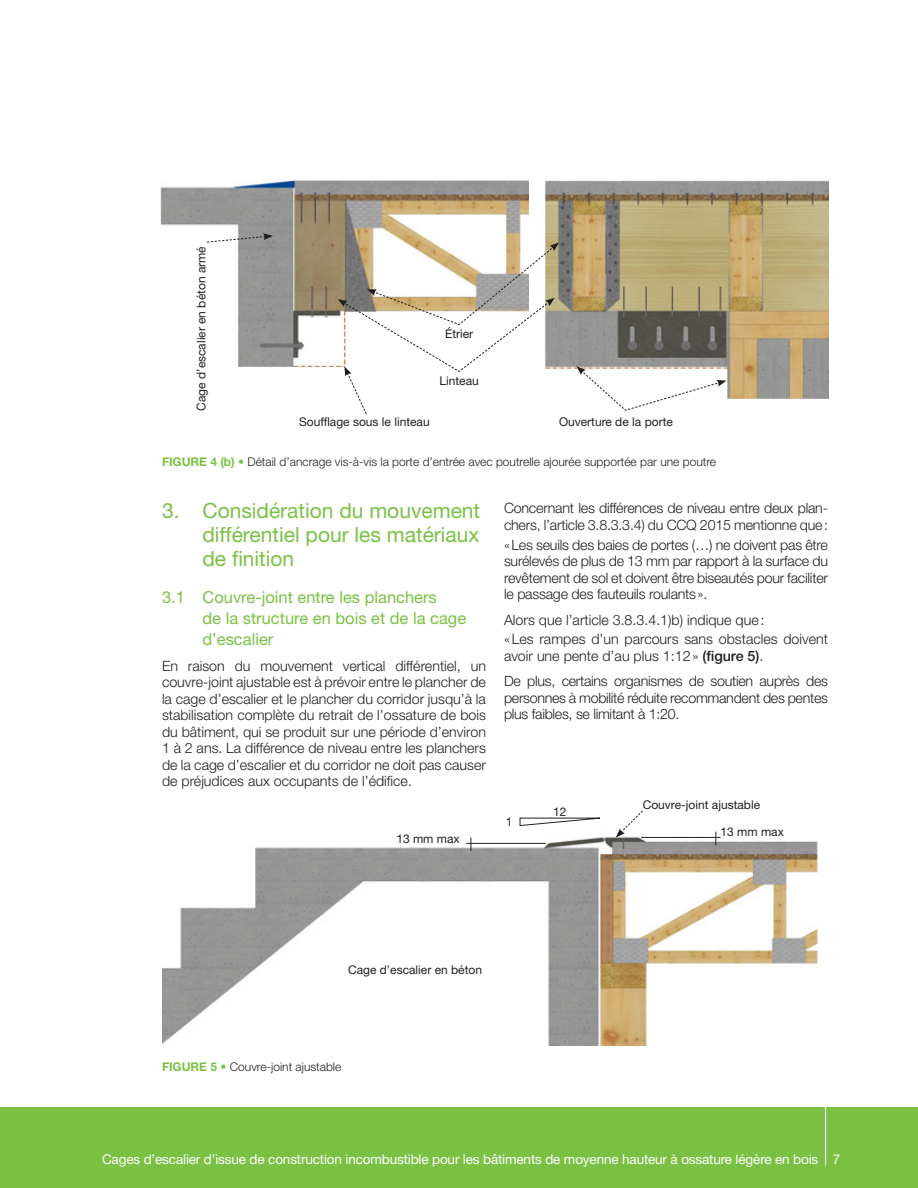
<style>
.page{position:relative;width:918px;height:1188px;background:#fff}
.page>*{position:absolute;margin:0;border:0;box-sizing:border-box;transform-origin:0 0}
.t1{font:21px/24px "Helvetica Neue LT Std";color:#7ac143;text-align:justify}
.t2{font:16.5px/21px "Helvetica Neue LT Std";color:#7ac143}
.t3{font:300 14.25px/16.5px "Helvetica Neue LT Std";letter-spacing:-.015em;color:#231f20}
.t4{font:13.5px "Helvetica Neue LT Std";letter-spacing:-.01em;color:#fff}
.t5{font:12px "Helvetica Neue LT Std";color:#231f20}
.t6{font:300 12px "Helvetica Neue LT Std";color:#231f20}
.s1{font-weight:700;color:#7ac143}
.s2{color:#7ac143}
.s3{font-weight:500}
</style>
<div class="page">
<div style="left:0;top:1107px;width:918px;height:81px;background:#7ac143"></div>
<hr style="left:825px;top:1093px;width:1px;height:73px;background:#fff">
<img style="left:160px;top:180px;width:369px;height:186px">
<img style="left:545px;top:180px;width:283px;height:218px">
<svg style="left:338px;top:242px;width:221px;height:172px"></svg>
<svg style="left:206px;top:233px;width:67px;height:10px"></svg>
<svg style="left:576px;top:366px;width:150px;height:45px"></svg>
<img style="left:163px;top:831px;width:655px;height:214px">
<svg style="left:471px;top:838px;width:1px;height:13px"></svg>
<hr style="left:466px;top:843px;width:80px;height:1px;background:#231f20">
<svg style="left:715px;top:832px;width:1px;height:13px"></svg>
<hr style="left:641px;top:837px;width:80px;height:1px;background:#231f20">
<svg style="left:519px;top:810px;width:125px;height:28px"></svg>
<p class="t5" style="left:194px;top:411px;width:166px;rotate:-90deg">Cage d’escalier en béton armé</p>
<p class="t5" style="left:445px;top:327px;width:30px">Étrier</p>
<p class="t5" style="left:439px;top:373px;width:41px">Linteau</p>
<p class="t5" style="left:299px;top:415px;width:132px">Soufflage sous le linteau</p>
<p class="t5" style="left:559px;top:415px;width:115px">Ouverture de la porte</p>
<p class="t6" style="left:162px;top:454px;width:556px"><span class="s1">FIGURE 4 (b)</span> <span class="s2">•</span> Détail d’ancrage vis-à-vis la porte d’entrée avec poutrelle ajourée supportée par une poutre</p>
<h1 class="t1" style="left:203px;top:499px;width:279px;text-indent:-41px">3. Considération du mouvement différentiel pour les matériaux de finition</h1>
<p class="t2" style="left:203px;top:586px;width:265px;text-indent:-41px">3.1 Couvre-joint entre les planchers<br>de la structure en bois et de la cage d’escalier</p>
<p class="t3" style="left:162px;top:657px;width:326px;text-align:justify">En raison du mouvement vertical différentiel, un couvre-joint ajustable est à prévoir entre le plancher de la cage d’escalier et le plancher du corridor jusqu’à la stabilisation complète du retrait de l’ossature de bois du bâtiment, qui se produit sur une période d’environ 1 à 2 ans. La différence de niveau entre les planchers de la cage d’escalier et du corridor ne doit pas causer de préjudices aux occupants de l’édifice.</p>
<p class="t5" style="left:396px;top:832px;width:65px">13 mm max</p>
<p class="t3" style="left:504px;top:500px;width:326px">Concernant les différences de niveau entre deux plan&shy;chers, l’article 3.8.3.3.4) du CCQ 2015 mentionne que:</p>
<p class="t3" style="left:504px;top:536px;width:326px;text-align:justify">«Les seuils des baies de portes (…) ne doivent pas être surélevés de plus de 13 mm par rapport à la surface du revêtement de sol et doivent être biseautés pour faciliter le passage des fauteuils roulants».</p>
<p class="t3" style="left:504px;top:609px;width:326px;line-height:19.8px">Alors que l’article 3.8.3.4.1)b) indique que:<br>«Les rampes d’un parcours sans obstacles doivent</p>
<p class="t3" style="left:504px;top:643px;width:326px;line-height:25.5px">avoir une pente d’au plus 1:12» <span class="s3">(figure 5)</span>.<br>De plus, certains organismes de soutien auprès des</p>
<p class="t3" style="left:504px;top:689px;width:326px">personnes à mobilité réduite recommandent des pentes plus faibles, se limitant à 1:20.</p>
<p class="t5" style="left:506px;top:815px;width:8px">1</p>
<p class="t5" style="left:553px;top:804px;width:15px">12</p>
<p class="t5" style="left:643px;top:797px;width:119px">Couvre-joint ajustable</p>
<p class="t5" style="left:721px;top:825px;width:65px">13 mm max</p>
<p class="t5" style="left:348px;top:963px;width:136px">Cage d’escalier en béton</p>
<p class="t6" style="left:162px;top:1059px;width:181px"><span class="s1">FIGURE 5</span> <span class="s2">•</span> Couvre-joint ajustable</p>
<p class="t4" style="left:102px;top:1151px;width:740px">Cages d’escalier d’issue de construction incombustible pour les bâtiments de moyenne hauteur à ossature légère en bois 7</p>
</div>
